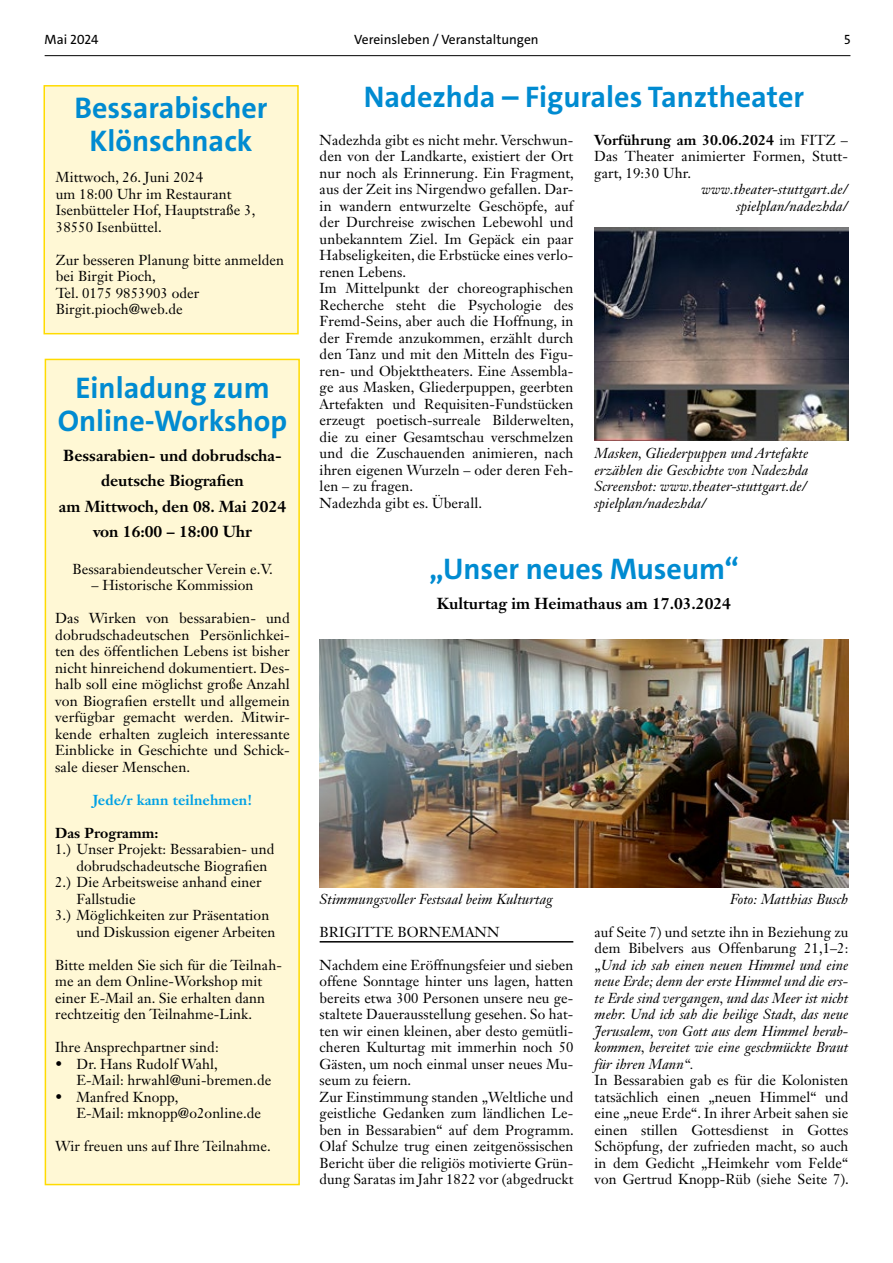
<style>
.page{position:relative;width:893px;height:1263px;background:#fff}
.page>*{position:absolute;margin:0;border:0;box-sizing:border-box;transform-origin:0 0}
.t1{font:700 30px/33px "The Sans";color:#008bd1;text-align:center}
.t2{font:700 15.75px/25.5px "Janson Text LT Std";color:#000;text-align:center}
.t3{font:14.25px/16.5px "Janson Text LT Std";letter-spacing:.005em;color:#000}
.t4{font:italic 14.25px/16.5px "Janson Text LT Std";letter-spacing:.005em;color:#000}
.t5{font:700 14.25px "Janson Text LT Std";letter-spacing:.005em;color:#00a1e5}
.t6{font:700 14.25px "Janson Text LT Std";letter-spacing:.005em;color:#000}
.t7{font:13.5px "The Sans";color:#000}
.s1{font-weight:700}
.s2{font-style:normal}
</style>
<div class="page">
<hr style="left:45px;top:55px;width:805px;height:1px;background:#000">
<div style="left:44px;top:85px;width:255px;height:249px;background:#fff8d5;border:2px solid #ffdb00"></div>
<div style="left:45px;top:359px;width:255px;height:826px;background:#fff8d5;border:2px solid #ffdb00"></div>
<img style="left:595px;top:227px;width:253px;height:213px">
<hr style="left:320px;top:941px;width:253px;height:1px;background:#000">
<img style="left:320px;top:640px;width:528px;height:247px">
<p class="t7" style="left:45px;top:31px;width:55px">Mai 2024</p>
<p class="t7" style="left:354px;top:31px;width:186px">Vereinsleben / Veranstaltungen</p>
<p class="t7" style="left:844px;top:31px;width:8px">5</p>
<h1 class="t1" style="left:75px;top:92px;width:194px">Bessarabischer<br>Klönschnack</h1>
<p class="t3" style="left:56px;top:169px;width:201px">Mittwoch, 26. Juni 2024<br>um 18:00 Uhr im Restaurant<br>Isenbütteler Hof, Hauptstraße 3,<br>38550 Isenbüttel.</p>
<p class="t3" style="left:56px;top:251px;width:230px">Zur besseren Planung bitte anmelden bei Birgit Pioch,<br>Tel. 0175 9853903 oder<br>Birgit.pioch@web.de</p>
<h1 class="t1" style="left:58px;top:372px;width:231px">Einladung zum<br>Online-Workshop</h1>
<p class="t2" style="left:59px;top:442px;width:229px">Bessarabien- und dobrudscha&shy;deutsche Biografien<br>am Mittwoch, den 08. Mai 2024 von 16:00 – 18:00 Uhr</p>
<p class="t3" style="left:73px;top:560px;width:202px">Bessarabiendeutscher Verein e.V.</p>
<p class="t3" style="left:91px;top:577px;width:164px">– Historische Kommission</p>
<p class="t3" style="left:55px;top:610px;width:236px;text-align:justify">Das Wirken von bessarabien- und dobrudschadeutschen Persönlichkei&shy;ten des öffentlichen Lebens ist bisher nicht hinreichend dokumentiert. Des&shy;halb soll eine möglichst große Anzahl von Biografien erstellt und allgemein verfügbar gemacht werden. Mitwir&shy;kende erhalten zugleich interessante Einblicke in Geschichte und Schick&shy;sale dieser Menschen.</p>
<p class="t5" style="left:93px;top:791px;width:161px">Jede/r kann teilnehmen!</p>
<p class="t6" style="left:55px;top:824px;width:105px">Das Programm:</p>
<p class="t3" style="left:55px;top:841px;width:221px">1.) Unser Projekt: Bessarabien- und</p>
<p class="t3" style="left:76px;top:857px;width:192px">dobrudschadeutsche Biografien</p>
<p class="t3" style="left:55px;top:874px;width:208px">2.) Die Arbeitsweise anhand einer</p>
<p class="t3" style="left:76px;top:890px;width:61px">Fallstudie</p>
<p class="t3" style="left:55px;top:907px;width:216px">3.) Möglichkeiten zur Präsentation</p>
<p class="t3" style="left:76px;top:923px;width:201px">und Diskussion eigener Arbeiten</p>
<p class="t3" style="left:55px;top:956px;width:228px">Bitte melden Sie sich für die Teilnah&shy;me an dem Online-Workshop mit einer E-Mail an. Sie erhalten dann rechtzeitig den Teilnahme-Link.</p>
<p class="t3" style="left:55px;top:1039px;width:165px">Ihre Ansprechpartner sind:</p>
<p class="t3" style="left:76px;top:1055px;width:196px;text-indent:-21px">• Dr. Hans Rudolf Wahl,<br>E-Mail: hrwahl@uni-bremen.de</p>
<p class="t3" style="left:76px;top:1088px;width:186px;text-indent:-21px">• Manfred Knopp,<br>E-Mail: mknopp@o2online.de</p>
<p class="t3" style="left:55px;top:1138px;width:217px">Wir freuen uns auf Ihre Teilnahme.</p>
<h1 class="t1" style="left:364px;top:81px;width:442px">Nadezhda – Figurales Tanztheater</h1>
<p class="t3" style="left:320px;top:131px;width:256px">Nadezhda gibt es nicht mehr. Verschwun&shy;den von der Landkarte, existiert der Ort nur noch als Erinnerung. Ein Fragment, aus der Zeit ins Nirgendwo gefallen. Dar&shy;in wandern entwurzelte Geschöpfe, auf der Durchreise zwischen Lebewohl und unbekanntem Ziel. Im Gepäck ein paar Habseligkeiten, die Erbstücke eines verlo&shy;renen Lebens.<br>Im Mittelpunkt der choreographischen Recherche steht die Psychologie des Fremd-Seins, aber auch die Hoffnung, in der Fremde anzukommen, erzählt durch den Tanz und mit den Mitteln des Figu&shy;ren- und Objekttheaters. Eine Assembla&shy;ge aus Masken, Gliederpuppen, geerbten Artefakten und Requisiten-Fundstücken erzeugt poetisch-surreale Bilderwelten, die zu einer Gesamtschau verschmelzen und die Zuschauenden animieren, nach ihren eigenen Wurzeln – oder deren Feh&shy;len – zu fragen.<br>Nadezhda gibt es. Überall.</p>
<p class="t3" style="left:594px;top:131px;width:255px;text-align:justify"><span class="s1">Vorführung am 30.06.2024</span> im FITZ – Das Theater animierter Formen, Stutt&shy;gart, 19:30 Uhr.</p>
<p class="t4" style="left:701px;top:181px;width:148px;text-align:right">www.theater-stuttgart.de/ spielplan/nadezhda/</p>
<p class="t4" style="left:595px;top:445px;width:215px">Masken, Gliederpuppen und Artefakte erzählen die Geschichte von Nadezhda Screenshot: www.theater-stuttgart.de/ spielplan/nadezhda/</p>
<h1 class="t1" style="left:429px;top:553px;width:311px">„Unser neues Museum“</h1>
<p class="t2" style="left:437px;top:591px;width:295px">Kulturtag im Heimathaus am 17.03.2024</p>
<p class="t4" style="left:320px;top:891px;width:235px">Stimmungsvoller Festsaal beim Kulturtag</p>
<p class="t4" style="left:730px;top:891px;width:120px">Foto: Matthias Busch</p>
<p class="t3" style="left:320px;top:923px;width:181px">BRIGITTE BORNEMANN</p>
<p class="t3" style="left:320px;top:956px;width:256px">Nachdem eine Eröffnungsfeier und sieben offene Sonntage hinter uns lagen, hatten bereits etwa 300 Personen unsere neu ge&shy;staltete Dauerausstellung gesehen. So hat&shy;ten wir einen kleinen, aber desto gemütli&shy;cheren Kulturtag mit immerhin noch 50<br>Gästen, um noch einmal unser neues Mu&shy;seum zu feiern.<br>Zur Einstimmung standen „Weltliche und geistliche Gedanken zum ländlichen Le&shy;ben in Bessarabien“ auf dem Programm.<br>Olaf Schulze trug einen zeitgenössischen Bericht über die religiös motivierte Grün&shy;dung Saratas im Jahr 1822 vor (abgedruckt</p>
<p class="t4" style="left:595px;top:924px;width:255px;text-align:justify"><span class="s2">auf Seite 7) und setzte ihn in Beziehung zu dem Bibelvers aus Offenbarung 21,1–2: „</span>Und ich sah einen neuen Himmel und eine neue Erde; denn der erste Himmel und die ers&shy;te Erde sind vergangen, und das Meer ist nicht mehr. Und ich sah die heilige Stadt, das neue Jerusalem, von Gott aus dem Himmel herab&shy;kommen, bereitet wie eine geschmückte Braut für ihren Mann“.</p>
<p class="t3" style="left:595px;top:1072px;width:256px;text-align:justify">In Bessarabien gab es für die Kolonisten tatsächlich einen „neuen Himmel“ und eine „neue Erde“. In ihrer Arbeit sahen sie einen stillen Gottesdienst in Gottes Schöpfung, der zufrieden macht, so auch in dem Gedicht „Heimkehr vom Felde“ von Gertrud Knopp-Rüb (siehe Seite 7).</p>
</div>
